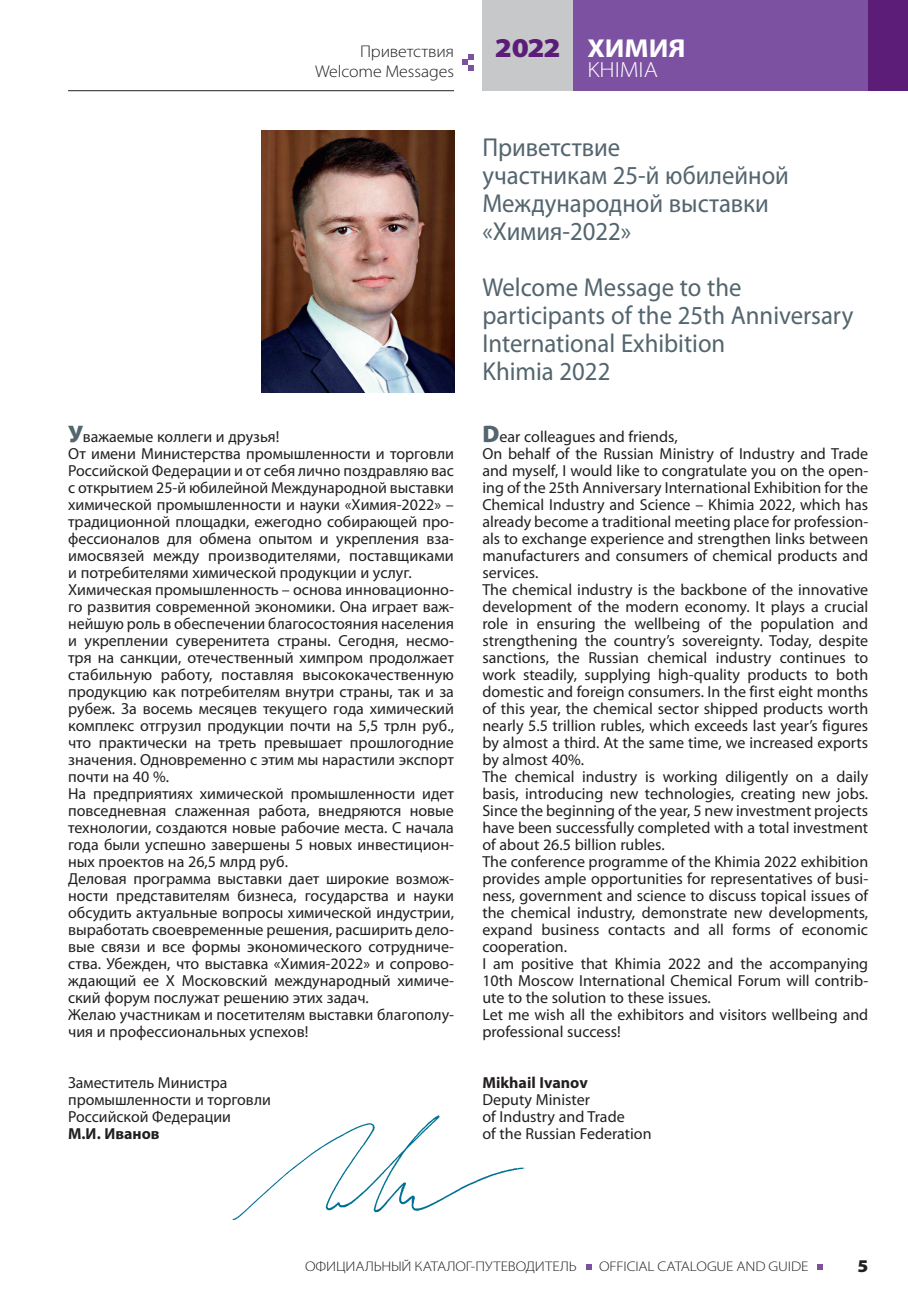
<style>
.page{position:relative;width:908px;height:1304px;background:#fff}
.page>*{position:absolute;margin:0;border:0;box-sizing:border-box;transform-origin:0 0}
.t1{font:26px/28px "Myriad Pro";color:#53656e;scale:.95 1}
.t2{font:700 26px "Myriad Pro";color:#fff;scale:1.1 1}
.t3{font:300 22px "Myriad Pro";color:#fff;scale:1.1 1}
.t4{font:900 18px "Myriad Pro";color:#231f20;scale:1.05 1}
.t5{font:300 17px/20px "Myriad Pro";letter-spacing:-.005em;color:#231f20;text-align:right;scale:1.05 1}
.t6{font:16px/17px "Myriad Pro";color:#231f20;text-align:justify}
.t7{font:700 16px "Myriad Pro";color:#231f20}
.t8{font:300 14px "Myriad Pro";letter-spacing:-.01em;color:#231f20;scale:1.12 1}
.s1{font-weight:900;font-size:24px;color:#53656e}
.s2{font-weight:900;font-size:27.2px;color:#5c1d78}
</style>
<div class="page">
<hr style="left:68px;top:90px;width:386px;height:1px;background:#231f20">
<svg style="left:462px;top:54px;width:11px;height:17px"></svg>
<svg style="left:817px;top:1264px;width:5px;height:6px"></svg>
<svg style="left:586px;top:1264px;width:5px;height:6px"></svg>
<div style="left:573px;top:0;width:294px;height:91px;background:#7c51a1"></div>
<div style="left:482px;top:0;width:91px;height:91px;background:#c7c8ca"></div>
<div style="left:867px;top:0;width:40px;height:91px;background:#5c1d78"></div>
<img style="left:232px;top:1115px;width:294px;height:105px">
<img style="left:261px;top:130px;width:193px;height:262px">
<p class="t5" style="left:315px;top:41px;width:134px">Приветствия<br>Welcome Messages</p>
<p class="t6" style="left:68px;top:428px;width:213px"><span class="s1">У</span>важаемые коллеги и друзья!</p>
<p class="t6" style="left:68px;top:445px;width:387px">От имени Министерства промышленности и торговли Российской Федерации и от себя лично поздравляю вас с открытием 25-й юбилейной Международной выставки химической промышленности и науки «Химия‑2022» – традиционной площадки, ежегодно собирающей про&shy;фессионалов для обмена опытом и укрепления вза&shy;имосвязей между производителями, поставщиками и потребителями химической продукции и услуг.</p>
<p class="t6" style="left:68px;top:581px;width:387px">Химическая промышленность – основа инновационно&shy;го развития современной экономики. Она играет важ&shy;нейшую роль в обеспечении благосостояния населения и укреплении суверенитета страны. Сегодня, несмо&shy;тря на санкции, отечественный химпром продолжает стабильную работу, поставляя высококачественную продукцию как потребителям внутри страны, так и за рубеж. За восемь месяцев текущего года химический комплекс отгрузил продукции почти на 5,5 трлн руб., что практически на треть превышает прошлогодние значения. Одновременно с этим мы нарастили экспорт почти на 40 %.</p>
<p class="t6" style="left:68px;top:785px;width:387px">На предприятиях химической промышленности идет повседневная слаженная работа, внедряются новые технологии, создаются новые рабочие места. С начала года были успешно завершены 5 новых инвестицион&shy;ных проектов на 26,5 млрд руб.</p>
<p class="t6" style="left:68px;top:870px;width:387px">Деловая программа выставки дает широкие возмож&shy;ности представителям бизнеса, государства и науки обсудить актуальные вопросы химической индустрии, выработать своевременные решения, расширить дело&shy;вые связи и все формы экономического сотрудниче&shy;ства. Убежден, что выставка «Химия-2022» и сопрово&shy;ждающий ее X Московский международный химиче&shy;ский форум послужат решению этих задач.</p>
<p class="t6" style="left:68px;top:1006px;width:387px">Желаю участникам и посетителям выставки благополу&shy;чия и профессиональных успехов!</p>
<p class="t6" style="left:68px;top:1074px;width:161px">Заместитель Министра</p>
<p class="t6" style="left:68px;top:1091px;width:204px">промышленности и торговли</p>
<p class="t6" style="left:68px;top:1108px;width:164px">Российской Федерации</p>
<p class="t7" style="left:68px;top:1123px;width:93px">М.И. Иванов</p>
<h1 class="t2" style="left:494px;top:31px;width:175px"><span class="s2">2022</span> ХИМИЯ</h1>
<h2 class="t3" style="left:587px;top:56px;width:66px">KHIMIA</h2>
<h1 class="t1" style="left:482px;top:132px;width:324px">Приветствие<br>участникам 25-й юбилейной<br>Международной выставки «Химия-2022»</h1>
<h1 class="t1" style="left:482px;top:272px;width:392px">Welcome Message to the participants of the 25th Anniversary<br>International Exhibition<br>Khimia 2022</h1>
<p class="t6" style="left:482px;top:428px;width:197px"><span class="s1">D</span>ear colleagues and friends,</p>
<p class="t6" style="left:482px;top:445px;width:387px">On behalf of the Russian Ministry of Industry and Trade and myself, I would like to congratulate you on the open&shy;ing of the 25th Anniversary International Exhibition for the Chemical Industry and Science – Khimia 2022, which has already become a traditional meeting place for profession&shy;als to exchange experience and strengthen links between manufacturers and consumers of chemical products and services.</p>
<p class="t6" style="left:482px;top:581px;width:387px">The chemical industry is the backbone of the innovative development of the modern economy. It plays a crucial role in ensuring the wellbeing of the population and strengthening the country’s sovereignty. Today, despite sanctions, the Russian chemical industry continues to work steadily, supplying high-quality products to both domestic and foreign consumers. In the first eight months of this year, the chemical sector shipped products worth nearly 5.5 trillion rubles, which exceeds last year’s figures by almost a third. At the same time, we increased exports by almost 40%.</p>
<p class="t6" style="left:482px;top:768px;width:387px">The chemical industry is working diligently on a daily basis, introducing new technologies, creating new jobs.<br>Since the beginning of the year, 5 new investment projects have been successfully completed with a total investment of about 26.5 billion rubles.</p>
<p class="t6" style="left:482px;top:853px;width:387px">The conference programme of the Khimia 2022 exhibition provides ample opportunities for representatives of busi&shy;ness, government and science to discuss topical issues of the chemical industry, demonstrate new developments, expand business contacts and all forms of economic cooperation.</p>
<p class="t6" style="left:482px;top:955px;width:387px">I am positive that Khimia 2022 and the accompanying 10th Moscow International Chemical Forum will contrib&shy;ute to the solution to these issues.</p>
<p class="t6" style="left:482px;top:1006px;width:387px">Let me wish all the exhibitors and visitors wellbeing and professional success!</p>
<p class="t7" style="left:482px;top:1072px;width:107px">Mikhail Ivanov</p>
<p class="t6" style="left:482px;top:1091px;width:109px">Deputy Minister</p>
<p class="t6" style="left:482px;top:1108px;width:144px">of Industry and Trade</p>
<p class="t6" style="left:482px;top:1125px;width:171px">of the Russian Federation</p>
<p class="t8" style="left:305px;top:1258px;width:244px">ОФИЦИАЛЬНЫЙ КАТАЛОГ-ПУТЕВОДИТЕЛЬ</p>
<p class="t8" style="left:598px;top:1258px;width:188px">OFFICIAL CATALOGUE AND GUIDE</p>
<p class="t4" style="left:857px;top:1254px;width:12px">5</p>
</div>
